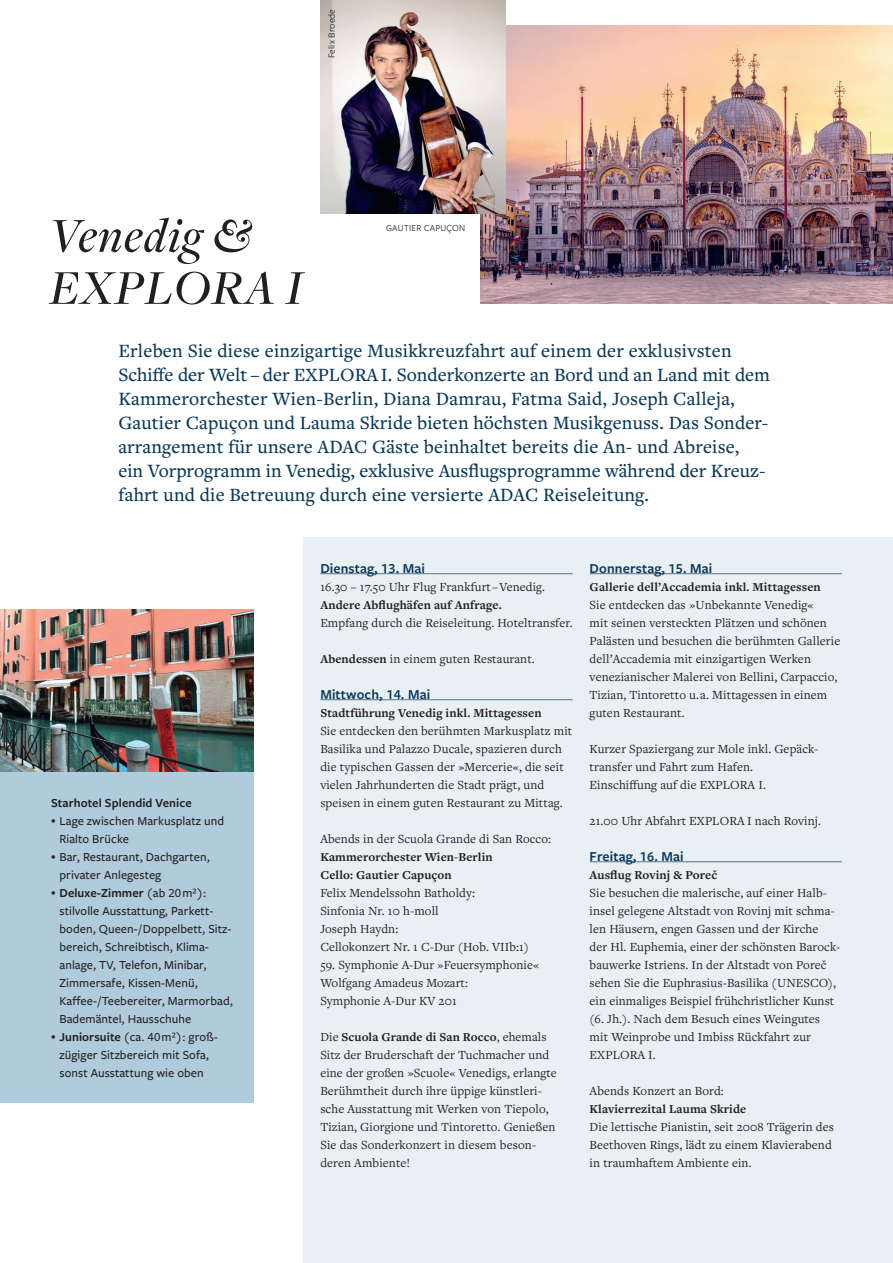
<style>
.page{position:relative;width:893px;height:1263px;background:#fff}
.page>*{position:absolute;margin:0;border:0;box-sizing:border-box;transform-origin:0 0}
._0__MKF_Headline_kur{font:italic 500 50.4px/52.2px "Freight Disp Pro";letter-spacing:.02em;color:#231f20}
._1__MKF_Introtext_13{font:500 19.5px/24px "Freight Text Pro";letter-spacing:.01em;color:#0a395b}
._3__MKF_Reisetag_9_5{font:600 14.25px "Freight Sans Pro";letter-spacing:.01em;color:#0a395b}
._4__MKF_Copy_8_6_12p{font:12.9px/18px "Freight Text Pro";letter-spacing:.01em;color:#231f20}
.t1{font:500 12.75px/18px "Freight Sans Pro";letter-spacing:.005em;color:#231f20}
._6__MKF_Info_Text_8{font:600 12.75px "Freight Sans Pro";letter-spacing:.005em;color:#231f20}
._4__MKF_Copy_8_6_12p-2{font:700 12.6px "Freight Text Pro";letter-spacing:.01em;color:#231f20}
._7__MKF_Fotocredit_6{font:9.75px "Freight Sans Pro";letter-spacing:.02em;color:#231f20}
._7__MKF_Künstlername{font:9.45px "Freight Sans Pro";letter-spacing:.02em;color:#231f20}
.s1{font-weight:600}
.s2{font-weight:700;font-size:12.6px}
.s3{font-weight:400;font-size:12.9px}
</style>
<div class="page">
<img style="left:480px;top:26px;width:413px;height:277px">
<img style="left:320px;top:0;width:185px;height:213px">
<div style="left:303px;top:537px;width:590px;height:726px;background:#e9f0f4"></div>
<div style="left:0;top:766px;width:253px;height:336px;background:#b0cbdb"></div>
<img style="left:0;top:609px;width:253px;height:162px">
<hr style="left:320px;top:573px;width:253px;height:1px;background:#5d718d">
<hr style="left:320px;top:699px;width:253px;height:1px;background:#5d718d">
<hr style="left:590px;top:573px;width:252px;height:1px;background:#5d718d">
<hr style="left:590px;top:861px;width:252px;height:1px;background:#5d718d">
<p class="_7__MKF_Fotocredit_6" style="left:325px;top:58px;width:51px;rotate:-90deg">Felix Broede</p>
<p class="_0__MKF_Headline_kur" style="left:49px;top:208px;width:255px">Venedig &amp;<br>EXPLORA I</p>
<p class="_7__MKF_Künstlername" style="left:386px;top:222px;width:81px">GAUTIER CAPUÇON</p>
<p class="_1__MKF_Introtext_13" style="left:118px;top:338px;width:653px">Erleben Sie diese einzigartige Musikkreuzfahrt auf einem der exklusivsten Schiffe der Welt – der EXPLORA I. Sonderkonzerte an Bord und an Land mit dem Kammerorchester Wien-Berlin, Diana Damrau, Fatma Said, Joseph Calleja, Gautier Capuçon und Lauma Skride bieten höchsten Musikgenuss. Das Sonder&shy;arrangement für unsere ADAC Gäste beinhaltet bereits die An- und Abreise,<br>ein Vorprogramm in Venedig, exklusive Ausflugsprogramme während der Kreuz&shy;fahrt und die Betreuung durch eine versierte ADAC Reiseleitung.</p>
<p class="_6__MKF_Info_Text_8" style="left:51px;top:794px;width:142px">Starhotel Splendid Venice</p>
<p class="t1" style="left:60px;top:811px;width:166px;text-indent:-9px"><sup>•</sup> Lage zwischen Markusplatz und<br>Rialto Brücke</p>
<p class="t1" style="left:60px;top:847px;width:152px;text-indent:-9px"><sup>•</sup> Bar, Restaurant, Dachgarten, privater Anlegesteg</p>
<p class="t1" style="left:60px;top:883px;width:175px;text-indent:-9px"><sup>•</sup> <span class="s1">Deluxe-Zimmer</span> (ab 20 m²): stilvolle Ausstattung, Parkett&shy;boden, Queen- / Doppelbett, Sitz&shy;bereich, Schreibtisch, Klima&shy;anlage, TV, Telefon, Minibar,<br>Zimmersafe, Kissen-Menü,<br>Kaffee- / Teebereiter, Marmorbad,<br>Bademäntel, Hausschuhe</p>
<p class="t1" style="left:51px;top:1027px;width:168px;text-align:center"><sup>•</sup> <span class="s1">Juniorsuite</span> (ca. 40 m²): groß&shy;zügiger Sitzbereich mit Sofa, sonst Ausstattung wie oben</p>
<p class="_3__MKF_Reisetag_9_5" style="left:320px;top:559px;width:106px">Dienstag, 13. Mai</p>
<p class="_4__MKF_Copy_8_6_12p" style="left:320px;top:577px;width:226px">16.30 – 17.50 Uhr Flug Frankfurt – Venedig.</p>
<p class="_4__MKF_Copy_8_6_12p-2" style="left:320px;top:597px;width:183px">Andere Abflughäfen auf Anfrage.</p>
<p class="_4__MKF_Copy_8_6_12p" style="left:320px;top:613px;width:254px">Empfang durch die Reiseleitung. Hoteltransfer.</p>
<p class="_4__MKF_Copy_8_6_12p" style="left:320px;top:649px;width:216px"><span class="s2">Abendessen</span> in einem guten Restaurant.</p>
<p class="_3__MKF_Reisetag_9_5" style="left:320px;top:685px;width:111px">Mittwoch, 14. Mai</p>
<p class="_4__MKF_Copy_8_6_12p-2" style="left:320px;top:705px;width:223px">Stadtführung Venedig inkl. Mittagessen</p>
<p class="_4__MKF_Copy_8_6_12p" style="left:320px;top:721px;width:253px">Sie entdecken den berühmten Markusplatz mit Basilika und Palazzo Ducale, spazieren durch die typischen Gassen der »Mercerie«, die seit vielen Jahrhunderten die Stadt prägt, und speisen in einem guten Restaurant zu Mittag.</p>
<p class="_4__MKF_Copy_8_6_12p" style="left:320px;top:829px;width:232px">Abends in der Scuola Grande di San Rocco:</p>
<p class="_4__MKF_Copy_8_6_12p-2" style="left:320px;top:849px;width:174px">Kammerorchester Wien-Berlin</p>
<p class="_4__MKF_Copy_8_6_12p-2" style="left:320px;top:867px;width:133px">Cello: Gautier Capuçon</p>
<p class="_4__MKF_Copy_8_6_12p" style="left:320px;top:883px;width:156px">Felix Mendelssohn Batholdy:</p>
<p class="_4__MKF_Copy_8_6_12p" style="left:320px;top:901px;width:120px">Sinfonia Nr. 10 h-moll</p>
<p class="_4__MKF_Copy_8_6_12p" style="left:320px;top:919px;width:79px">Joseph Haydn:</p>
<p class="_4__MKF_Copy_8_6_12p" style="left:320px;top:937px;width:210px">Cellokonzert Nr. 1 C-Dur (Hob. VIIb:1)</p>
<p class="_4__MKF_Copy_8_6_12p" style="left:320px;top:955px;width:221px">59. Symphonie A-Dur »Feuersymphonie«</p>
<p class="_4__MKF_Copy_8_6_12p" style="left:320px;top:973px;width:149px">Wolfgang Amadeus Mozart:</p>
<p class="_4__MKF_Copy_8_6_12p" style="left:320px;top:991px;width:138px">Symphonie A-Dur KV 201</p>
<p class="_4__MKF_Copy_8_6_12p-2" style="left:320px;top:1029px;width:228px"><span class="s3">Die</span> Scuola Grande di San Rocco<span class="s3">, ehemals</span></p>
<p class="_4__MKF_Copy_8_6_12p" style="left:320px;top:1045px;width:238px">Sitz der Bruderschaft der Tuchmacher und eine der großen »Scuole« Venedigs, erlangte Berühmtheit durch ihre üppige künstleri&shy;sche Ausstattung mit Werken von Tiepolo, Tizian, Giorgione und Tintoretto. Genießen Sie das Sonderkonzert in diesem beson&shy;deren Ambiente!</p>
<p class="_3__MKF_Reisetag_9_5" style="left:590px;top:559px;width:124px">Donnerstag, 15. Mai</p>
<p class="_4__MKF_Copy_8_6_12p-2" style="left:590px;top:579px;width:233px">Gallerie dell’Accademia inkl. Mittagessen</p>
<p class="_4__MKF_Copy_8_6_12p" style="left:590px;top:595px;width:252px">Sie entdecken das »Unbekannte Venedig«<br>mit seinen versteckten Plätzen und schönen Palästen und besuchen die berühmten Gallerie dell’Accademia mit einzigartigen Werken venezianischer Malerei von Bellini, Carpaccio, Tizian, Tintoretto u. a. Mittagessen in einem guten Restaurant.</p>
<p class="_4__MKF_Copy_8_6_12p" style="left:590px;top:739px;width:230px">Kurzer Spaziergang zur Mole inkl. Gepäck&shy;transfer und Fahrt zum Hafen.</p>
<p class="_4__MKF_Copy_8_6_12p" style="left:590px;top:775px;width:178px">Einschiffung auf die EXPLORA I.</p>
<p class="_4__MKF_Copy_8_6_12p" style="left:590px;top:811px;width:233px">21.00 Uhr Abfahrt EXPLORA I nach Rovinj.</p>
<p class="_3__MKF_Reisetag_9_5" style="left:590px;top:847px;width:96px">Freitag, 16. Mai</p>
<p class="_4__MKF_Copy_8_6_12p-2" style="left:590px;top:867px;width:129px">Ausflug Rovinj &amp; Poreč</p>
<p class="_4__MKF_Copy_8_6_12p" style="left:590px;top:883px;width:252px">Sie besuchen die malerische, auf einer Halb&shy;insel gelegene Altstadt von Rovinj mit schma&shy;len Häusern, engen Gassen und der Kirche<br>der Hl. Euphemia, einer der schönsten Barock&shy;bauwerke Istriens. In der Altstadt von Poreč sehen Sie die Euphrasius-Basilika (UNESCO), ein einmaliges Beispiel frühchristlicher Kunst (6. Jh.). Nach dem Besuch eines Weingutes mit Weinprobe und Imbiss Rückfahrt zur EXPLORA I.</p>
<p class="_4__MKF_Copy_8_6_12p" style="left:590px;top:1081px;width:136px">Abends Konzert an Bord:</p>
<p class="_4__MKF_Copy_8_6_12p-2" style="left:590px;top:1101px;width:158px">Klavierrezital Lauma Skride</p>
<p class="_4__MKF_Copy_8_6_12p" style="left:590px;top:1117px;width:246px">Die lettische Pianistin, seit 2008 Trägerin des<br>Beethoven Rings, lädt zu einem Klavierabend in traumhaftem Ambiente ein.</p>
</div>
